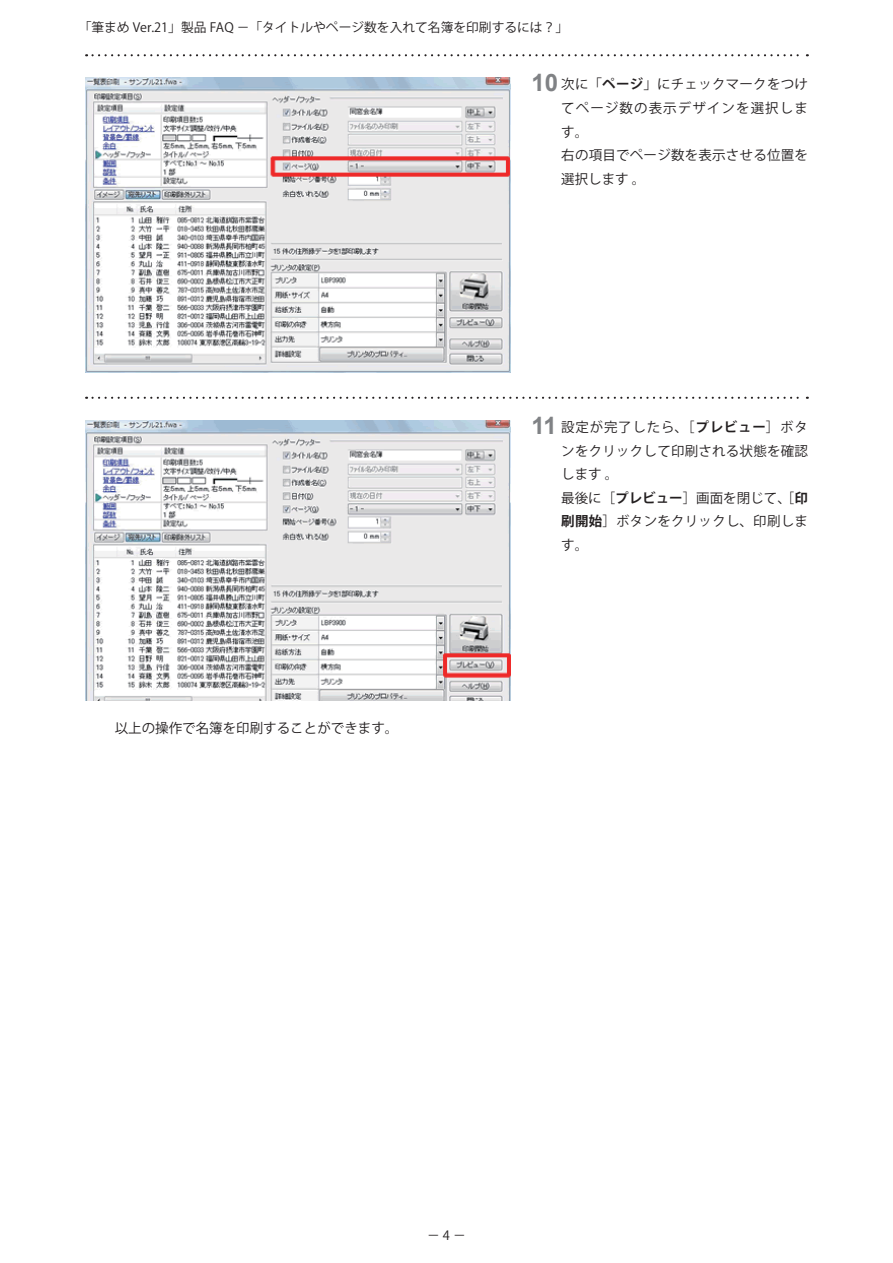
<style>
.page{position:relative;width:893px;height:1263px;background:#fff}
.page>*{position:absolute;margin:0;border:0;box-sizing:border-box;transform-origin:0 0}
.セクション_本文_p{font:13.5px/23.7px "Koz Go Pro";color:#231f20}
.セクション_番号付本文_p{font:13.5px/23.7px "Koz Go Pro";letter-spacing:.015em;color:#231f20;text-align:justify}
.t1{font:12.75px "Koz Go Pro";color:#231f20}
.s1{font-family:"Arial";font-weight:700;font-size:24px;color:#808285}
.s2{font-weight:700}
</style>
<div class="page">
<svg style="left:86px;top:54px;width:722px;height:2px"></svg>
<svg style="left:86px;top:397px;width:722px;height:2px"></svg>
<img style="left:85px;top:78px;width:425px;height:294px">
<img style="left:85px;top:420px;width:425px;height:280px">
<p class="t1" style="left:79px;top:20px;width:491px">「筆まめ Ver.21」製品 FAQ －「タイトルやページ数を入れて名簿を印刷するには？」</p>
<p class="セクション_番号付本文_p" style="left:561px;top:73px;width:248px;text-indent:-30px"><span class="s1">10</span> 次に「<span class="s2">ページ</span>」にチェックマークをつけてページ数の表示デザインを選択します。</p>
<p class="セクション_本文_p" style="left:561px;top:144px;width:248px">右の項目でページ数を表示させる位置を選択します 。</p>
<p class="セクション_本文_p" style="left:115px;top:717px;width:285px">以上の操作で名簿を印刷することができます。</p>
<p class="セクション_番号付本文_p" style="left:561px;top:415px;width:248px;text-indent:-30px"><span class="s1">11</span> 設定が完了したら、［<span class="s2">プレビュー</span>］ボタンをクリックして印刷される状態を確認します 。</p>
<p class="セクション_本文_p" style="left:561px;top:486px;width:248px;text-align:justify">最後に［<span class="s2">プレビュー</span>］画面を閉じて、［<span class="s2">印刷開始</span>］ボタンをクリックし、印刷します。</p>
<p class="t1" style="left:427px;top:1227px;width:40px">－4－</p>
</div>
